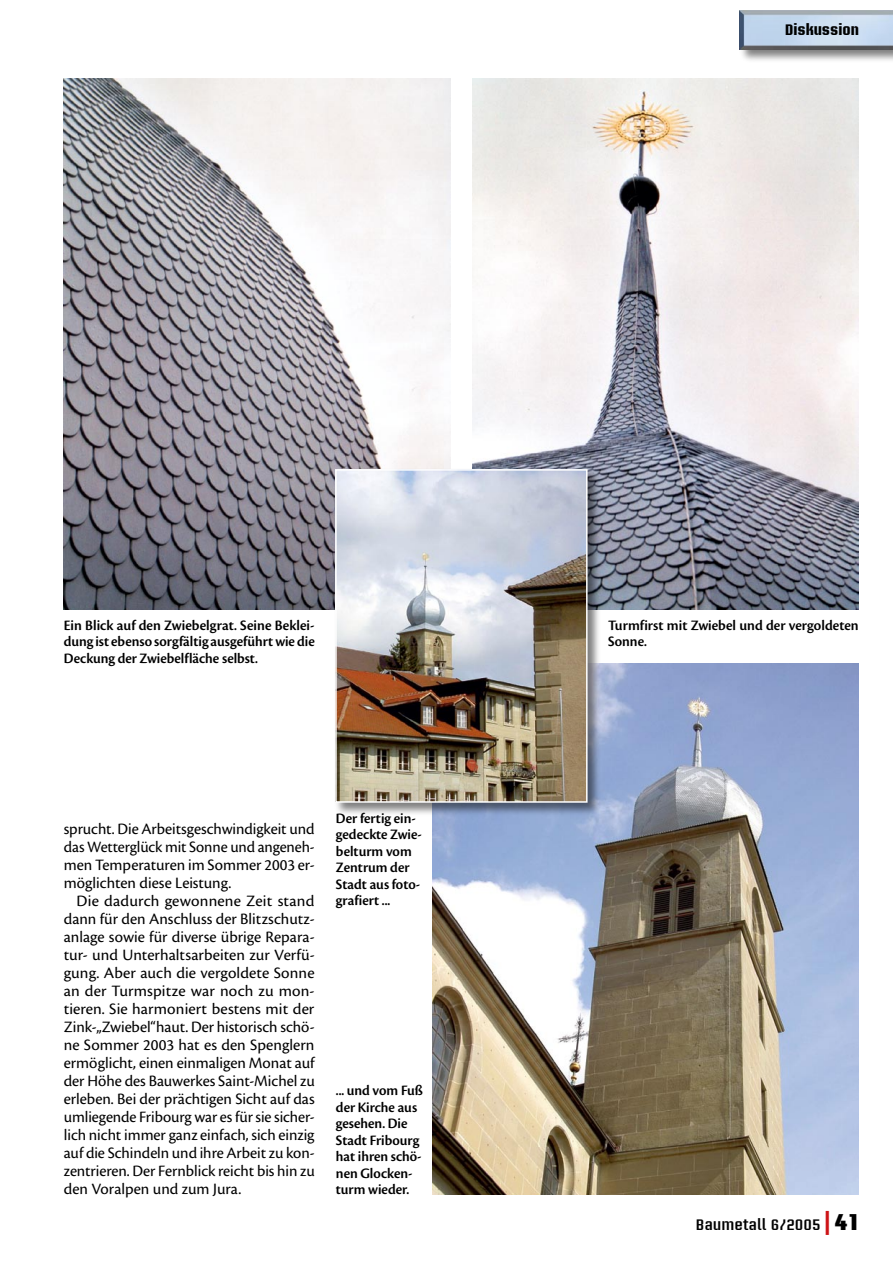
<style>
.page{position:relative;width:893px;height:1263px;background:#fff}
.page>*{position:absolute;margin:0;border:0;box-sizing:border-box;transform-origin:0 0}
.t1{font:16.5px/18px "Cronos Pro";color:#000;text-align:justify}
.t2{font:15px/16.5px "Cronos Pro Semibold Disp";color:#000}
.t3{font:600 15px "Briem Akademi Std";color:#000}
.t4{font:700 15px "Briem Akademi Std";color:#000}
.s1{font-size:24px;color:#cd1316}
.s2{font-weight:900;font-size:22.5px}
</style>
<div class="page">
<div style="left:738px;top:9px;width:155px;height:54px;background:#000;opacity:.5"></div>
<img style="left:740px;top:11px;width:153px;height:38px">
<img style="left:64px;top:78px;width:387px;height:532px">
<img style="left:472px;top:78px;width:387px;height:532px">
<img style="left:433px;top:663px;width:426px;height:531px">
<div style="left:334px;top:468px;width:267px;height:350px;background:#000;opacity:.5"></div>
<img style="left:338px;top:472px;width:247px;height:328px">
<div style="left:335px;top:469px;width:253px;height:334px;border:2px solid #fff"></div>
<p class="t4" style="left:785px;top:22px;width:75px">Diskussion</p>
<p class="t2" style="left:64px;top:617px;width:253px;text-align:justify">Ein Blick auf den Zwiebelgrat. Seine Beklei&shy;dung ist ebenso sorgfältig ausgeführt wie die Deckung der Zwiebelfläche selbst.</p>
<p class="t2" style="left:608px;top:617px;width:252px">Turmfirst mit Zwiebel und der vergoldeten<br>Sonne.</p>
<p class="t1" style="left:64px;top:820px;width:252px">sprucht. Die Arbeitsgeschwindigkeit und das Wetterglück mit Sonne und angeneh&shy;men Temperaturen im Sommer 2003 er&shy;möglichten diese Leistung.</p>
<p class="t1" style="left:64px;top:892px;width:253px;text-indent:13px">Die dadurch gewonnene Zeit stand dann für den Anschluss der Blitzschutz&shy;anlage sowie für diverse übrige Repara&shy;tur- und Unterhaltsarbeiten zur Verfü&shy;gung. Aber auch die vergoldete Sonne an der Turmspitze war noch zu mon&shy;tieren. Sie harmoniert bestens mit der Zink-„Zwiebel“haut. Der historisch schö&shy;ne Sommer 2003 hat es den Spenglern ermöglicht, einen einmaligen Monat auf der Höhe des Bauwerkes Saint-Michel zu erleben. Bei der prächtigen Sicht auf das umliegende Fribourg war es für sie sicher&shy;lich nicht immer ganz einfach, sich einzig auf die Schindeln und ihre Arbeit zu kon&shy;zentrieren. Der Fernblick reicht bis hin zu den Voralpen und zum Jura.</p>
<p class="t2" style="left:336px;top:810px;width:88px">Der fertig ein&shy;gedeckte Zwie&shy;belturm vom<br>Zentrum der<br>Stadt aus foto&shy;grafiert ...</p>
<p class="t2" style="left:336px;top:1082px;width:89px">... und vom Fuß der Kirche aus gesehen. Die<br>Stadt Fribourg hat ihren schö&shy;nen Glocken&shy;turm wieder.</p>
<p class="t3" style="left:696px;top:1216px;width:165px">Baumetall 6/2005 <span class="s1">|</span> <span class="s2">41</span></p>
</div>
